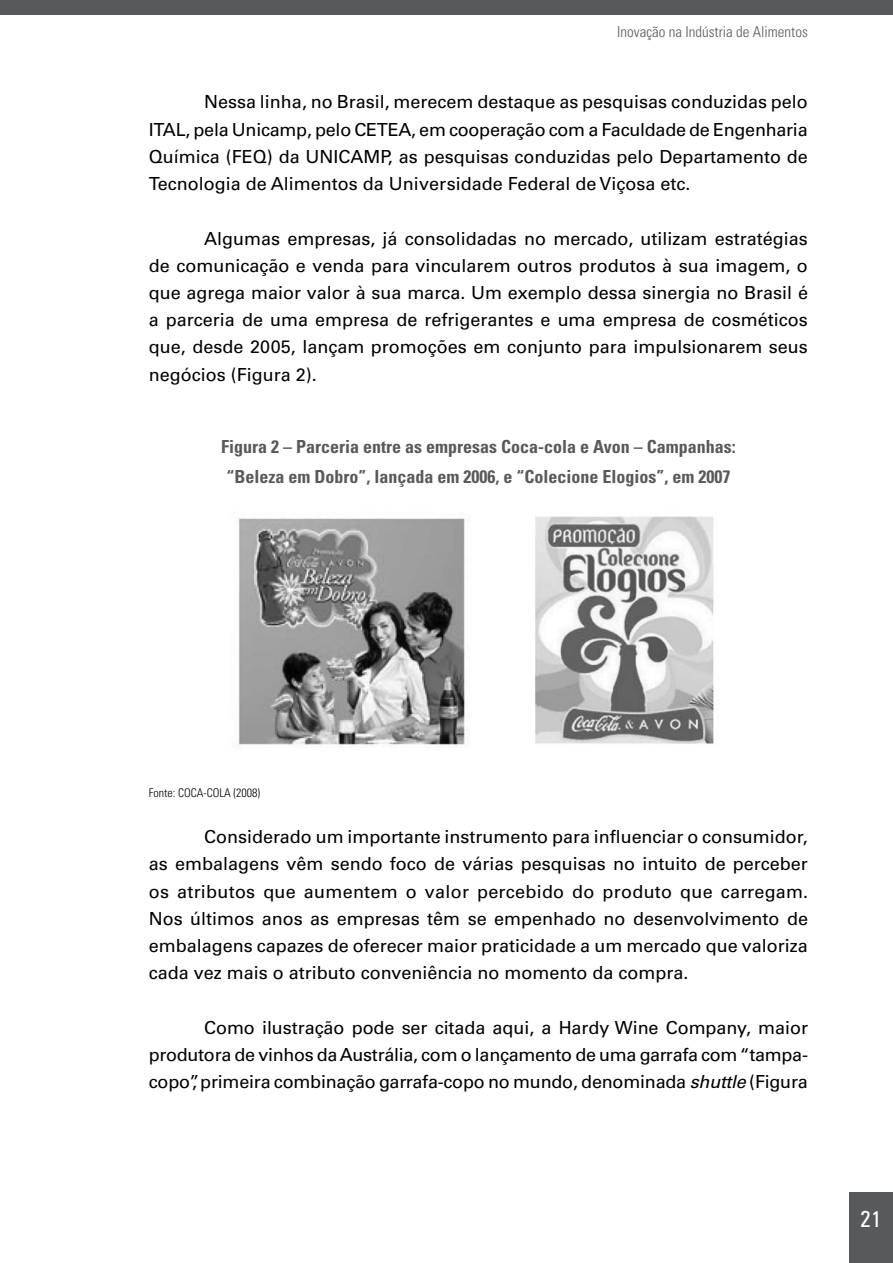
<style>
.page{position:relative;width:893px;height:1263px;background:#fff}
.page>*{position:absolute;margin:0;border:0;box-sizing:border-box;transform-origin:0 0}
.t1{font:condensed 22.5px "Zurich BT";color:#fff}
.t2{font:18px/27.2px "Univers LT Std";color:#000;text-align:justify}
.t3{font:700 condensed 18px/30px "Univers LT Std";color:#58595b}
.t4{font:300 condensed 15px "Univers LT Std";color:#58595b}
.t5{font:300 condensed 12px "Univers LT Std";color:#000}
.s1{font-style:italic}
</style>
<div class="page">
<div style="left:0;top:0;width:893px;height:14px;background:#58595b"></div>
<div style="left:849px;top:1192px;width:44px;height:71px;background:#58595b"></div>
<img style="left:238px;top:516px;width:476px;height:232px">
<p class="t4" style="left:617px;top:23px;width:192px">Inovação na Indústria de Alimentos</p>
<p class="t2" style="left:149px;top:89px;width:661px;text-indent:55px">Nessa linha, no Brasil, merecem destaque as pesquisas conduzidas pelo ITAL, pela Unicamp, pelo CETEA, em cooperação com a Faculdade de Engenharia Química (FEQ) da UNICAMP, as pesquisas conduzidas pelo Departamento de Tecnologia de Alimentos da Universidade Federal de Viçosa etc.</p>
<p class="t2" style="left:149px;top:225px;width:661px;text-indent:55px">Algumas empresas, já consolidadas no mercado, utilizam estratégias de comunicação e venda para vincularem outros produtos à sua imagem, o que agrega maior valor à sua marca. Um exemplo dessa sinergia no Brasil é a parceria de uma empresa de refrigerantes e uma empresa de cosméticos que, desde 2005, lançam promoções em conjunto para impulsionarem seus negócios (Figura 2).</p>
<p class="t3" style="left:221px;top:432px;width:516px">Figura 2 – Parceria entre as empresas Coca-cola e Avon – Campanhas: “Beleza em Dobro”, lançada em 2006, e “Colecione Elogios”, em 2007</p>
<p class="t5" style="left:149px;top:785px;width:113px">Fonte: COCA-COLA (2008)</p>
<p class="t2" style="left:149px;top:823px;width:661px;text-indent:55px">Considerado um importante instrumento para influenciar o consumidor, as embalagens vêm sendo foco de várias pesquisas no intuito de perceber os atributos que aumentem o valor percebido do produto que carregam.<br>Nos últimos anos as empresas têm se empenhado no desenvolvimento de embalagens capazes de oferecer maior praticidade a um mercado que valoriza cada vez mais o atributo conveniência no momento da compra.</p>
<p class="t2" style="left:149px;top:1014px;width:661px;text-indent:55px">Como ilustração pode ser citada aqui, a Hardy Wine Company, maior produtora de vinhos da Austrália, com o lançamento de uma garrafa com “tampa&shy;copo”, primeira combinação garrafa-copo no mundo, denominada <span class="s1">shuttle</span> (Figura</p>
<p class="t1" style="left:860px;top:1205px;width:23px">21</p>
</div>
